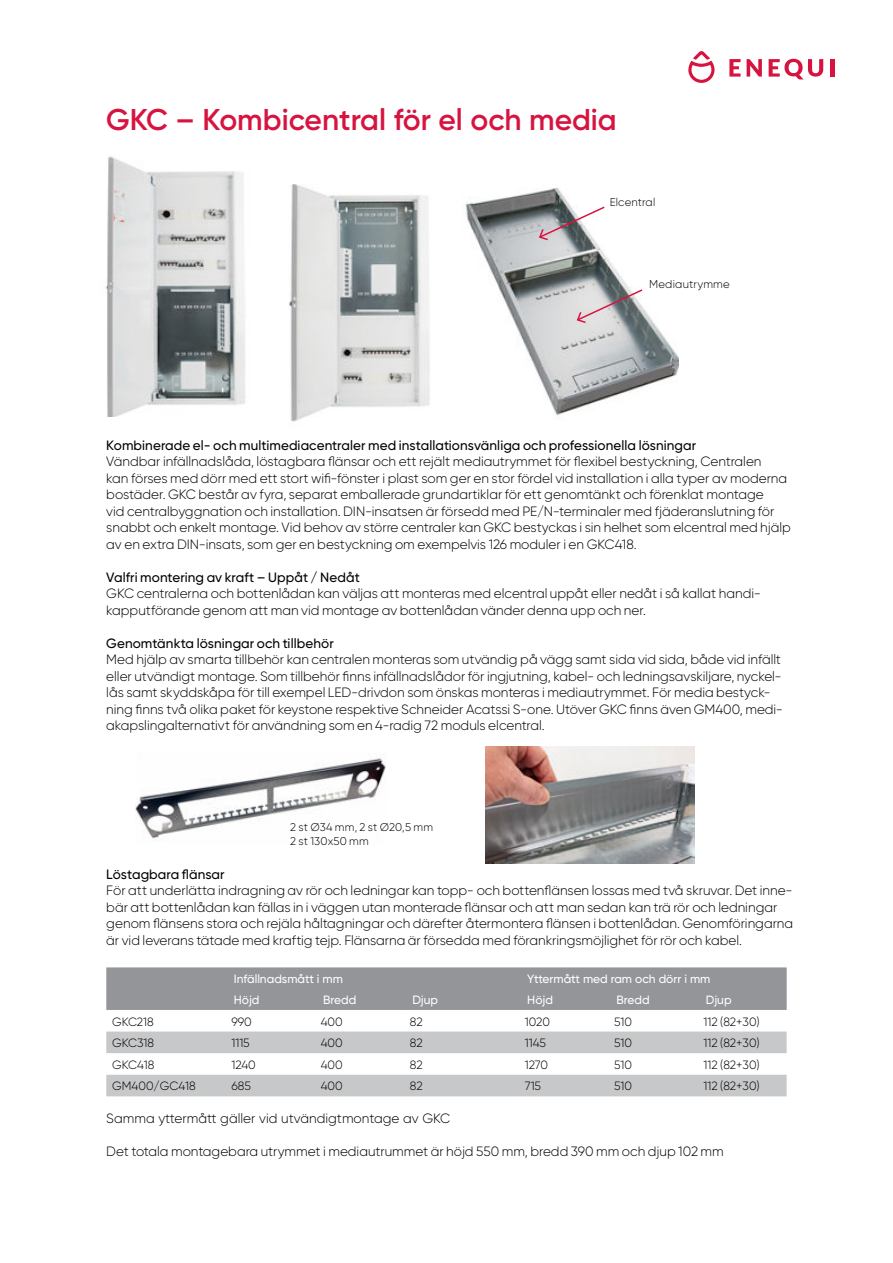
<style>
.page{position:relative;width:893px;height:1263px;background:#fff}
.page>*{position:absolute;margin:0;border:0;box-sizing:border-box;transform-origin:0 0}
.t1{font:600 30px "Gilroy";color:#d71440}
.t2{font:300 13.5px/16.5px "Gilroy";letter-spacing:-.005em;color:#000}
.t3{font:500 13.5px "Gilroy";letter-spacing:.005em;color:#000}
.t4{font:300 12px "Gilroy";color:#000}
.t5{font:500 12px "Gilroy";color:#fff}
.t6{font:300 11.25px/13.5px "Gilroy";letter-spacing:.015em;color:#000}
</style>
<div class="page">
<div style="left:106px;top:967px;width:681px;height:43px;background:#939598"></div>
<svg style="left:106px;top:1031px;width:681px;height:65px"></svg>
<img style="left:465px;top:187px;width:213px;height:229px">
<img style="left:135px;top:754px;width:251px;height:85px">
<img style="left:486px;top:746px;width:209px;height:117px">
<img style="left:105px;top:156px;width:141px;height:260px">
<img style="left:289px;top:184px;width:141px;height:238px">
<svg style="left:538px;top:205px;width:68px;height:36px"></svg>
<svg style="left:576px;top:288px;width:68px;height:36px;background:#b6afb3"></svg>
<svg style="left:688px;top:51px;width:26px;height:32px"></svg>
<svg style="left:729px;top:59px;width:12px;height:18px"></svg>
<svg style="left:747px;top:59px;width:15px;height:18px"></svg>
<svg style="left:769px;top:59px;width:54px;height:20px"></svg>
<hr style="left:830px;top:59px;width:4px;height:18px;background:#d71440">
<h1 class="t1" style="left:106px;top:106px;width:512px">GKC – Kombicentral för el och media</h1>
<p class="t6" style="left:610px;top:195px;width:47px">Elcentral</p>
<p class="t6" style="left:649px;top:277px;width:82px">Mediautrymme</p>
<p class="t3" style="left:106px;top:439px;width:591px">Kombinerade el- och multimediacentraler med installationsvänliga och professionella lösningar</p>
<p class="t2" style="left:106px;top:453px;width:686px">Vändbar infällnadslåda, löstagbara flänsar och ett rejält mediautrymmet för flexibel bestyckning, Centralen<br>kan förses med dörr med ett stort wifi-fönster i plast som ger en stor fördel vid installation i alla typer av moderna bostäder. GKC består av fyra, separat emballerade grundartiklar för ett genomtänkt och förenklat montage<br>vid centralbyggnation och installation. DIN-insatsen är försedd med PE/N-terminaler med fjäderanslutning för snabbt och enkelt montage. Vid behov av större centraler kan GKC bestyckas i sin helhet som elcentral med hjälp av en extra DIN-insats, som ger en bestyckning om exempelvis 126 moduler i en GKC418.</p>
<p class="t3" style="left:106px;top:571px;width:255px">Valfri montering av kraft – Uppåt / Nedåt</p>
<p class="t2" style="left:106px;top:585px;width:656px">GKC centralerna och bottenlådan kan väljas att monteras med elcentral uppåt eller nedåt i så kallat handi&shy;kapputförande genom att man vid montage av bottenlådan vänder denna upp och ner.</p>
<p class="t3" style="left:106px;top:637px;width:229px">Genomtänkta lösningar och tillbehör</p>
<p class="t2" style="left:106px;top:651px;width:678px">Med hjälp av smarta tillbehör kan centralen monteras som utvändig på vägg samt sida vid sida, både vid infällt eller utvändigt montage. Som tillbehör finns infällnadslådor för ingjutning, kabel- och ledningsavskiljare, nyckel&shy;lås samt skyddskåpa för till exempel LED-drivdon som önskas monteras i mediautrymmet. För media bestyck&shy;ning finns två olika paket för keystone respektive Schneider Acatssi S-one. Utöver GKC finns även GM400, medi&shy;akapslingalternativt för användning som en 4-radig 72 moduls elcentral.</p>
<p class="t6" style="left:290px;top:820px;width:144px">2 st Ø34 mm, 2 st Ø20,5 mm<br>2 st 130x50 mm</p>
<p class="t3" style="left:106px;top:868px;width:120px">Löstagbara flänsar</p>
<p class="t2" style="left:106px;top:882px;width:688px">För att underlätta indragning av rör och ledningar kan topp- och bottenflänsen lossas med två skruvar. Det inne&shy;bär att bottenlådan kan fällas in i väggen utan monterade flänsar och att man sedan kan trä rör och ledningar genom flänsens stora och rejäla håltagningar och därefter återmontera flänsen i bottenlådan. Genomföringarna är vid leverans tätade med kraftig tejp. Flänsarna är försedda med förankringsmöjlighet för rör och kabel.</p>
<p class="t5" style="left:234px;top:973px;width:111px">Infällnadsmått i mm</p>
<p class="t5" style="left:527px;top:973px;width:185px">Yttermått med ram och dörr i mm</p>
<p class="t5" style="left:234px;top:994px;width:27px">Höjd</p>
<p class="t5" style="left:323px;top:994px;width:35px">Bredd</p>
<p class="t5" style="left:412px;top:994px;width:27px">Djup</p>
<p class="t5" style="left:527px;top:994px;width:27px">Höjd</p>
<p class="t5" style="left:617px;top:994px;width:35px">Bredd</p>
<p class="t5" style="left:706px;top:994px;width:27px">Djup</p>
<p class="t4" style="left:112px;top:1014px;width:43px">GKC218</p>
<p class="t4" style="left:231px;top:1014px;width:22px">990</p>
<p class="t4" style="left:321px;top:1014px;width:23px">400</p>
<p class="t4" style="left:410px;top:1014px;width:14px">82</p>
<p class="t4" style="left:525px;top:1014px;width:27px">1020</p>
<p class="t4" style="left:614px;top:1014px;width:19px">510</p>
<p class="t4" style="left:703px;top:1014px;width:58px">112 (82+30)</p>
<p class="t4" style="left:112px;top:1036px;width:43px">GKC318</p>
<p class="t4" style="left:231px;top:1036px;width:20px">1115</p>
<p class="t4" style="left:321px;top:1036px;width:23px">400</p>
<p class="t4" style="left:410px;top:1036px;width:14px">82</p>
<p class="t4" style="left:525px;top:1036px;width:23px">1145</p>
<p class="t4" style="left:614px;top:1036px;width:19px">510</p>
<p class="t4" style="left:703px;top:1036px;width:58px">112 (82+30)</p>
<p class="t4" style="left:112px;top:1058px;width:43px">GKC418</p>
<p class="t4" style="left:231px;top:1058px;width:26px">1240</p>
<p class="t4" style="left:321px;top:1058px;width:23px">400</p>
<p class="t4" style="left:410px;top:1058px;width:14px">82</p>
<p class="t4" style="left:525px;top:1058px;width:25px">1270</p>
<p class="t4" style="left:614px;top:1058px;width:19px">510</p>
<p class="t4" style="left:703px;top:1058px;width:58px">112 (82+30)</p>
<p class="t4" style="left:112px;top:1079px;width:85px">GM400/GC418</p>
<p class="t4" style="left:231px;top:1079px;width:21px">685</p>
<p class="t4" style="left:321px;top:1079px;width:23px">400</p>
<p class="t4" style="left:410px;top:1079px;width:14px">82</p>
<p class="t4" style="left:525px;top:1079px;width:18px">715</p>
<p class="t4" style="left:614px;top:1079px;width:19px">510</p>
<p class="t4" style="left:703px;top:1079px;width:58px">112 (82+30)</p>
<p class="t2" style="left:106px;top:1110px;width:345px">Samma yttermått gäller vid utvändigtmontage av GKC</p>
<p class="t2" style="left:106px;top:1143px;width:619px">Det totala montagebara utrymmet i mediautrummet är höjd 550 mm, bredd 390 mm och djup 102 mm</p>
</div>
